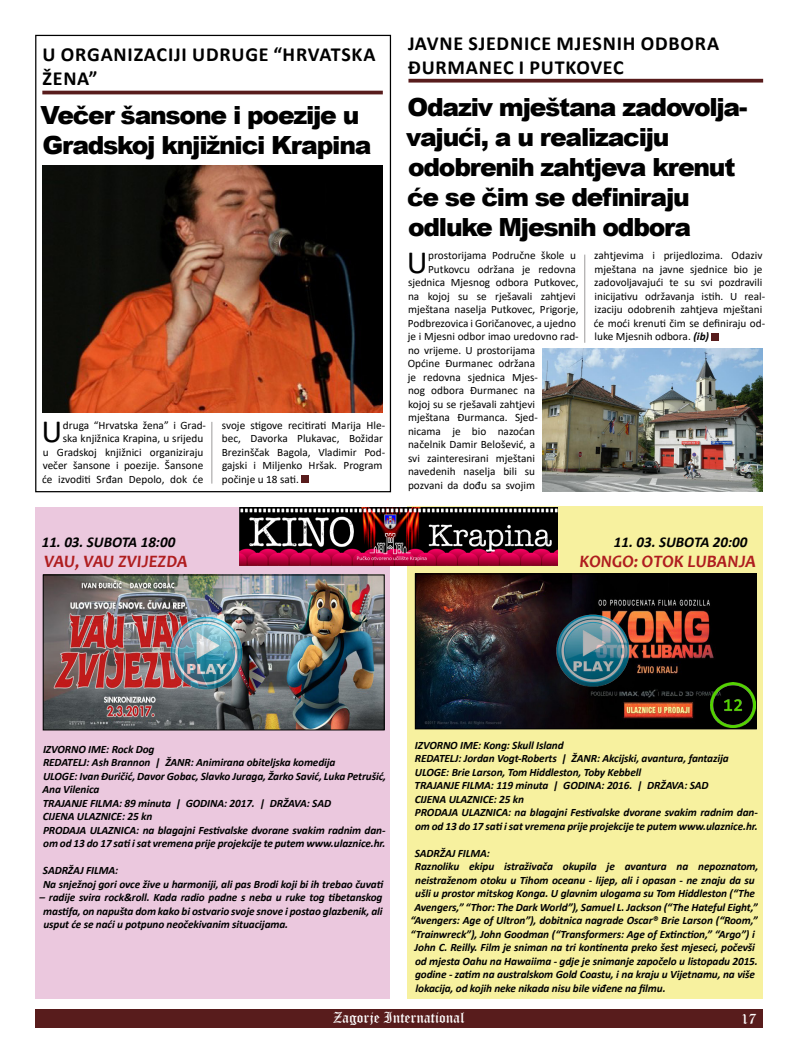
<style>
.page{position:relative;width:798px;height:1063px;background:#fff}
.page>*{position:absolute;margin:0;border:0;box-sizing:border-box;transform-origin:0 0}
.t1{font:32.5px "Calibri";color:#000}
.t2{font:900 25px/30px "Arial";letter-spacing:-.05em;color:#000}
.t3{font:700 20px "Calibri";letter-spacing:.04em;color:#000}
.t4{font:italic 700 17.5px "Candara";color:#af1d1f}
.t5{font:italic 700 15px "Calibri";color:#000}
.t6{font:15px "Old English Text";color:#fff}
.t7{font:italic 700 11.25px/13.5px "Calibri";letter-spacing:-.01em;color:#000}
.t8{font:11.25px/13.5px "Calibri";color:#000}
.s1{font-weight:700;font-style:italic}
</style>
<div class="page">
<div style="left:35px;top:1009px;width:727px;height:19px;background:#581c1c"></div>
<div style="left:407px;top:507px;width:355px;height:492px;background:#f7f19f"></div>
<img style="left:417px;top:576px;width:337px;height:151px">
<div style="left:415px;top:574px;width:341px;height:155px;border:1px solid #000"></div>
<img style="left:552px;top:611px;width:81px;height:81px">
<div style="left:35px;top:507px;width:355px;height:492px;background:#ebc8de"></div>
<img style="left:240px;top:508px;width:317px;height:57px">
<img style="left:45px;top:577px;width:337px;height:151px">
<div style="left:43px;top:575px;width:341px;height:155px;border:1px solid #000"></div>
<img style="left:166px;top:614px;width:80px;height:80px">
<img style="left:710px;top:683px;width:45px;height:45px">
<div style="left:301px;top:475px;width:7px;height:8px;background:#581c1c"></div>
<div style="left:711px;top:333px;width:7px;height:7px;background:#581c1c"></div>
<svg style="left:408px;top:79px;width:354px;height:4px"></svg>
<img style="left:542px;top:348px;width:220px;height:144px">
<hr style="left:42px;top:91px;width:340px;height:3px;background:#581c1c">
<img style="left:43px;top:166px;width:339px;height:247px">
<hr style="left:211px;top:422px;width:1px;height:62px;background:#9c9b9b">
<hr style="left:584px;top:255px;width:1px;height:88px;background:#9c9b9b">
<h3 class="t3" style="left:43px;top:40px;width:30px">U ORGANIZACIJI</h3>
<h3 class="t3" style="left:192px;top:40px;width:27px">UDRUGE</h3>
<h3 class="t3" style="left:273px;top:40px;width:35px">“HRVATSKA</h3>
<h3 class="t3" style="left:42px;top:64px;width:57px">ŽENA”</h3>
<h2 class="t2" style="left:40px;top:99px;width:332px">Večer šansone i poezije u<br>Gradskoj knjižnici Krapina</h2>
<p class="t8" style="left:42px;top:418px;width:165px;text-align:right">druga “Hrvatska žena” i Grad-<br>ska knjižnica Krapina, u srijedu<br>u Gradskoj knjižnici organiziraju večer šansone i poezije. Šansone će izvoditi Srđan Depolo, dok će</p>
<p class="t8" style="left:222px;top:418px;width:165px">svoje stigove recitirati Marija Hle&shy;bec, Davorka Plukavac, Božidar<br>Brezinščak Bagola, Vladimir Pod&shy;gajski i Miljenko Hršak. Program počinje u 18 sati.</p>
<h1 class="t1" style="left:42px;top:409px;width:22px">U</h1>
<h3 class="t5" style="left:42px;top:531px;width:135px">11. 03. SUBOTA 18:00</h3>
<h3 class="t4" style="left:44px;top:551px;width:145px">VAU, VAU ZVIJEZDA</h3>
<h3 class="t3" style="left:408px;top:30px;width:20px">JAVNE</h3>
<h3 class="t3" style="left:468px;top:30px;width:12px">SJEDNICE</h3>
<h3 class="t3" style="left:556px;top:30px;width:12px">MJESNIH</h3>
<h3 class="t3" style="left:640px;top:30px;width:14px">ODBORA</h3>
<h3 class="t3" style="left:408px;top:54px;width:28px">ĐURMANEC</h3>
<h3 class="t3" style="left:518px;top:54px;width:35px">I PUTKOVEC</h3>
<h2 class="t2" style="left:406px;top:91px;width:342px">Odaziv mještana zadovolja&shy;vajući, a u realizaciju odobrenih zahtjeva krenut će se čim se definiraju odluke Mjesnih odbora</h2>
<h1 class="t1" style="left:407px;top:239px;width:22px">U</h1>
<p class="t8" style="left:428px;top:248px;width:149px">prostorijama Područne škole u</p>
<p class="t8" style="left:593px;top:248px;width:173px">zahtjevima i prijedlozima. Odaziv mještana na javne sjednice bio je zadovoljavajući te su svi pozdravili inicijativu održavanja istih. U real&shy;izaciju odobrenih zahtjeva mještani će moći krenuti čim se definiraju od&shy;luke Mjesnih odbora. <span class="s1">(ib)</span></p>
<p class="t8" style="left:428px;top:262px;width:149px">Putkovcu održana je redovna</p>
<p class="t8" style="left:408px;top:275px;width:172px">sjednica Mjesnog odbora Putkovec,</p>
<p class="t8" style="left:408px;top:289px;width:169px">na kojoj su se rješavali zahtjevi</p>
<p class="t8" style="left:408px;top:302px;width:172px">mještana naselja Putkovec, Prigorje,</p>
<p class="t8" style="left:408px;top:316px;width:169px">Podbrezovica i Goričanovec, a ujedno</p>
<p class="t8" style="left:408px;top:329px;width:172px">je i Mjesni odbor imao uredovno rad-</p>
<p class="t8" style="left:408px;top:343px;width:128px">no vrijeme. U prostorijama</p>
<p class="t8" style="left:407px;top:356px;width:129px">Općine Đurmanec održana</p>
<p class="t8" style="left:408px;top:370px;width:131px">je redovna sjednica Mjes-</p>
<p class="t8" style="left:408px;top:383px;width:128px">nog odbora Đurmanec na</p>
<p class="t8" style="left:408px;top:397px;width:128px">kojoj su se rješavali zahtjevi</p>
<p class="t8" style="left:408px;top:410px;width:131px">mještana Đurmanca. Sjed-</p>
<p class="t8" style="left:408px;top:424px;width:128px">nicama je bio nazoćan</p>
<p class="t8" style="left:408px;top:437px;width:128px">načelnik Damir Belošević, a</p>
<p class="t8" style="left:408px;top:451px;width:128px">svi zainteresirani mještani</p>
<p class="t8" style="left:408px;top:464px;width:128px">navedenih naselja bili su</p>
<p class="t8" style="left:408px;top:478px;width:128px">pozvani da dođu sa svojim</p>
<h3 class="t5" style="left:613px;top:531px;width:135px">11. 03. SUBOTA 20:00</h3>
<h3 class="t4" style="left:579px;top:550px;width:178px">KONGO: OTOK LUBANJA</h3>
<p class="t7" style="left:42px;top:742px;width:345px">IZVORNO IME: Rock Dog<br>REDATELJ: Ash Brannon | ŽANR: Animirana obiteljska komedija<br>ULOGE: Ivan Đuričić, Davor Gobac, Slavko Juraga, Žarko Savić, Luka Petrušić, Ana Vilenica<br>TRAJANJE FILMA: 89 minuta | GODINA: 2017. | DRŽAVA: SAD<br>CIJENA ULAZNICE: 25 kn<br>PRODAJA ULAZNICA: na blagajni Festivalske dvorane svakim radnim dan&shy;om od 13 do 17 sati i sat vremena prije projekcije te putem www.ulaznice.hr.</p>
<p class="t7" style="left:43px;top:863px;width:342px">SADRŽAJ FILMA:<br>Na snježnoj gori ovce žive u harmoniji, ali pas Brodi koji bi ih trebao čuvati</p>
<p class="t7" style="left:43px;top:890px;width:341px;text-align:justify;text-indent:-4px">– radije svira rock&amp;roll. Kada radio padne s neba u ruke tog tibetanskog mastifa, on napušta dom kako bi ostvario svoje snove i postao glazbenik, ali usput će se naći u potpuno neočekivanim situacijama.</p>
<p class="t7" style="left:414px;top:738px;width:344px">IZVORNO IME: Kong: Skull Island<br>REDATELJ: Jordan Vogt-Roberts | ŽANR: Akcijski, avantura, fantazija ULOGE: Brie Larson, Tom Hiddleston, Toby Kebbell<br>TRAJANJE FILMA: 119 minuta | GODINA: 2016. | DRŽAVA: SAD<br>CIJENA ULAZNICE: 25 kn<br>PRODAJA ULAZNICA: na blagajni Festivalske dvorane svakim radnim dan&shy;om od 13 do 17 sati i sat vremena prije projekcije te putem www.ulaznice.hr.</p>
<p class="t7" style="left:414px;top:846px;width:77px">SADRŽAJ FILMA:</p>
<p class="t7" style="left:415px;top:860px;width:345px">Raznoliku ekipu istraživača okupila je avantura na nepoznatom,</p>
<p class="t7" style="left:415px;top:873px;width:341px">neistraženom otoku u Tihom oceanu - lijep, ali i opasan - ne znaju da su</p>
<p class="t7" style="left:415px;top:887px;width:341px">ušli u prostor mitskog Konga. U glavnim ulogama su Tom Hiddleston (“The</p>
<p class="t7" style="left:414px;top:900px;width:345px">Avengers,” “Thor: The Dark World”), Samuel L. Jackson (“The Hateful Eight,”</p>
<p class="t7" style="left:410px;top:914px;width:348px">“Avengers: Age of Ultron”), dobitnica nagrade Oscar® Brie Larson (“Room,”</p>
<p class="t7" style="left:410px;top:927px;width:345px">“Trainwreck”), John Goodman (“Transformers: Age of Extinction,” “Argo”) i</p>
<p class="t7" style="left:414px;top:941px;width:341px">John C. Reilly. Film je sniman na tri kontinenta preko šest mjeseci, počevši</p>
<p class="t7" style="left:415px;top:954px;width:344px">od mjesta Oahu na Hawaiima - gdje je snimanje započelo u listopadu 2015.</p>
<p class="t7" style="left:415px;top:968px;width:341px">godine - zatim na australskom Gold Coastu, i na kraju u Vijetnamu, na više</p>
<p class="t7" style="left:415px;top:981px;width:251px">lokacija, od kojih neke nikada nisu bile viđene na filmu.</p>
<h3 class="t6" style="left:333px;top:1008px;width:133px">Zagorje International</h3>
<h3 class="t6" style="left:740px;top:1009px;width:17px">17</h3>
</div>
